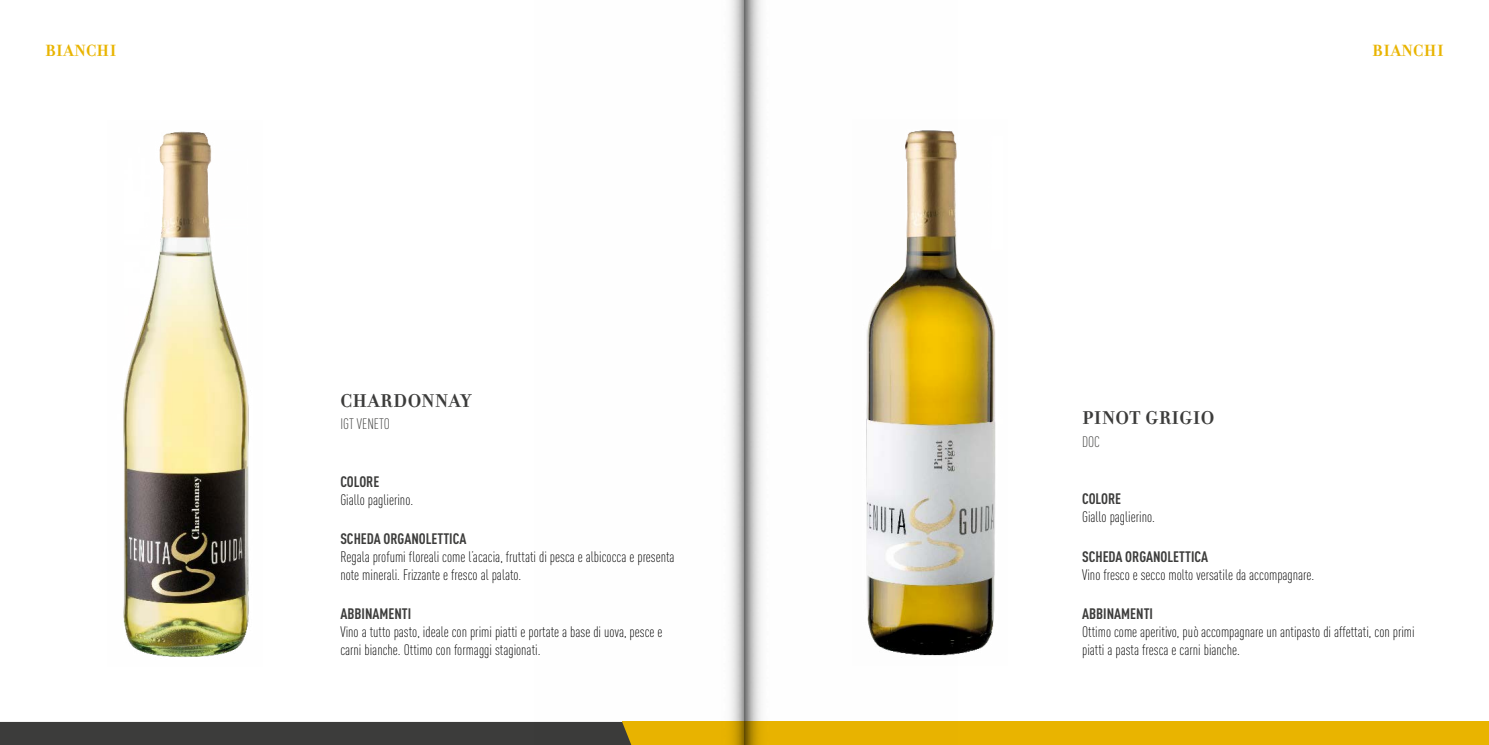
<style>
.page{position:relative;width:1489px;height:745px;background:#fff}
.page>*{position:absolute;margin:0;border:0;box-sizing:border-box;transform-origin:0 0}
.t1{font:700 20px "Filosofia OT";letter-spacing:.03em;color:#3c3c3b}
.t2{font:700 17.5px "Filosofia OT";letter-spacing:.03em;color:#e9b400}
.t3{font:300 15px/18px "DIN Cond";color:#000}
.t4{font:700 15px "DIN Cond";color:#3c3c3b}
.t5{font:300 15px "DIN Cond";color:#3c3c3b}
</style>
<div class="page">
<div style="left:622px;top:721px;width:866px;height:23px;background:#e9b400"></div>
<div style="left:0;top:721px;width:535px;height:23px;background:#3c3c3b"></div>
<img style="left:123px;top:131px;width:126px;height:526px">
<img style="left:957px;top:265px;width:39px;height:389px">
<img style="left:535px;top:0;width:422px;height:744px">
<p class="t2" style="left:45px;top:41px;width:73px">BIANCHI</p>
<p class="t2" style="left:1371px;top:41px;width:73px">BIANCHI</p>
<h1 class="t1" style="left:340px;top:389px;width:132px">CHARDONNAY</h1>
<p class="t5" style="left:340px;top:415px;width:51px">IGT VENETO</p>
<p class="t4" style="left:340px;top:471px;width:41px">COLORE</p>
<p class="t3" style="left:340px;top:490px;width:74px">Giallo paglierino.</p>
<p class="t4" style="left:340px;top:529px;width:127px">SCHEDA ORGANOLETTICA</p>
<p class="t3" style="left:340px;top:547px;width:336px">Regala profumi floreali come l’acacia, fruttati di pesca e albicocca e presenta note minerali. Frizzante e fresco al palato.</p>
<p class="t4" style="left:340px;top:604px;width:72px">ABBINAMENTI</p>
<p class="t3" style="left:340px;top:622px;width:324px">Vino a tutto pasto, ideale con primi piatti e portate a base di uova, pesce e carni bianche. Ottimo con formaggi stagionati.</p>
<h1 class="t1" style="left:1082px;top:407px;width:134px">PINOT GRIGIO</h1>
<p class="t5" style="left:1082px;top:433px;width:19px">DOC</p>
<p class="t4" style="left:1082px;top:489px;width:41px">COLORE</p>
<p class="t3" style="left:1082px;top:507px;width:74px">Giallo paglierino.</p>
<p class="t4" style="left:1082px;top:546px;width:127px">SCHEDA ORGANOLETTICA</p>
<p class="t3" style="left:1082px;top:565px;width:234px">Vino fresco e secco molto versatile da accompagnare.</p>
<p class="t4" style="left:1082px;top:604px;width:72px">ABBINAMENTI</p>
<p class="t3" style="left:1082px;top:622px;width:334px">Ottimo come aperitivo, può accompagnare un antipasto di affettati, con primi piatti a pasta fresca e carni bianche.</p>
</div>
